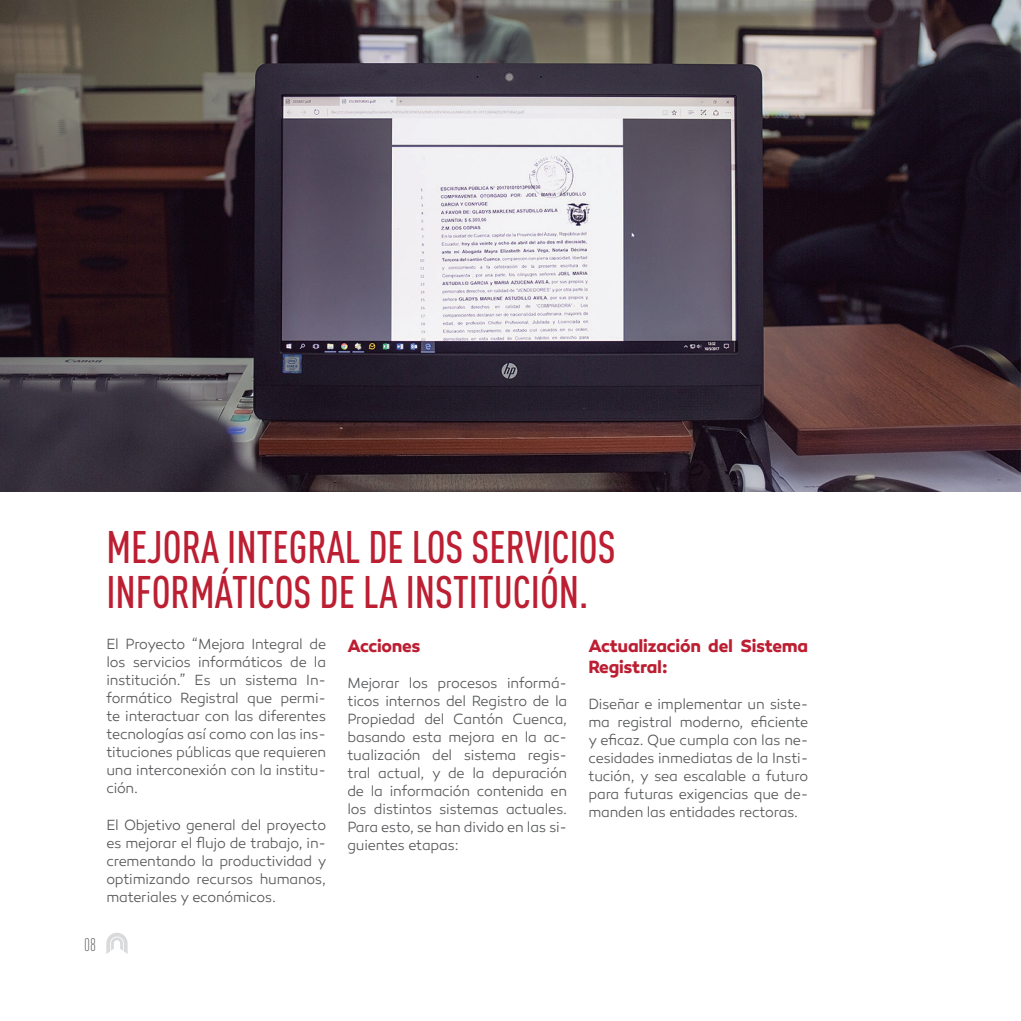
<style>
.page{position:relative;width:1021px;height:1021px;background:#fff}
.page>*{position:absolute;margin:0;border:0;box-sizing:border-box;transform-origin:0 0}
.subtitulo_grandes{font:500 45px "DIN Cond";color:#bc1e32;scale:.95 1}
.subtitulos_pequeños{font:700 18px/21.6px "Canaro";letter-spacing:-.015em;color:#bc1e32;scale:.95 1}
.t1{font:300 18px "DIN Cond";color:#57585a;scale:.95 1}
.texto{font:300 15px/18px "Canaro";letter-spacing:-.015em;color:#57585a;text-align:justify;scale:.95 1}
</style>
<div class="page">
<svg style="left:106px;top:933px;width:22px;height:21px"></svg>
<img style="left:0;top:0;width:1020px;height:491px">
<p class="subtitulo_grandes" style="left:106px;top:520px;width:537px">MEJORA INTEGRAL DE LOS SERVICIOS</p>
<p class="subtitulo_grandes" style="left:106px;top:565px;width:509px">INFORMÁTICOS DE LA INSTITUCIÓN.</p>
<p class="texto" style="left:106px;top:635px;width:233px">El Proyecto “Mejora Integral de los servicios informáticos de la institución.” Es un sistema In&shy;formático Registral que permi&shy;te interactuar con las diferentes tecnologías así como con las ins&shy;tituciones públicas que requieren una interconexión con la institu&shy;ción.</p>
<p class="texto" style="left:106px;top:815px;width:233px">El Objetivo general del proyecto es mejorar el flujo de trabajo, in&shy;crementando la productividad y optimizando recursos humanos, materiales y económicos.</p>
<p class="subtitulos_pequeños" style="left:347px;top:634px;width:78px">Acciones</p>
<p class="texto" style="left:347px;top:673px;width:233px">Mejorar los procesos informá&shy;ticos internos del Registro de la Propiedad del Cantón Cuenca, basando esta mejora en la ac&shy;tualización del sistema regis&shy;tral actual, y de la depuración de la información contenida en los distintos sistemas actuales.<br>Para esto, se han divido en las si&shy;guientes etapas:</p>
<p class="subtitulos_pequeños" style="left:588px;top:634px;width:233px">Actualización del Sistema<br>Registral:</p>
<p class="texto" style="left:588px;top:695px;width:233px">Diseñar e implementar un siste&shy;ma registral moderno, eficiente y eficaz. Que cumpla con las ne&shy;cesidades inmediatas de la Insti&shy;tución, y sea escalable a futuro para futuras exigencias que de&shy;manden las entidades rectoras.</p>
<p class="t1" style="left:84px;top:933px;width:14px">08</p>
</div>
